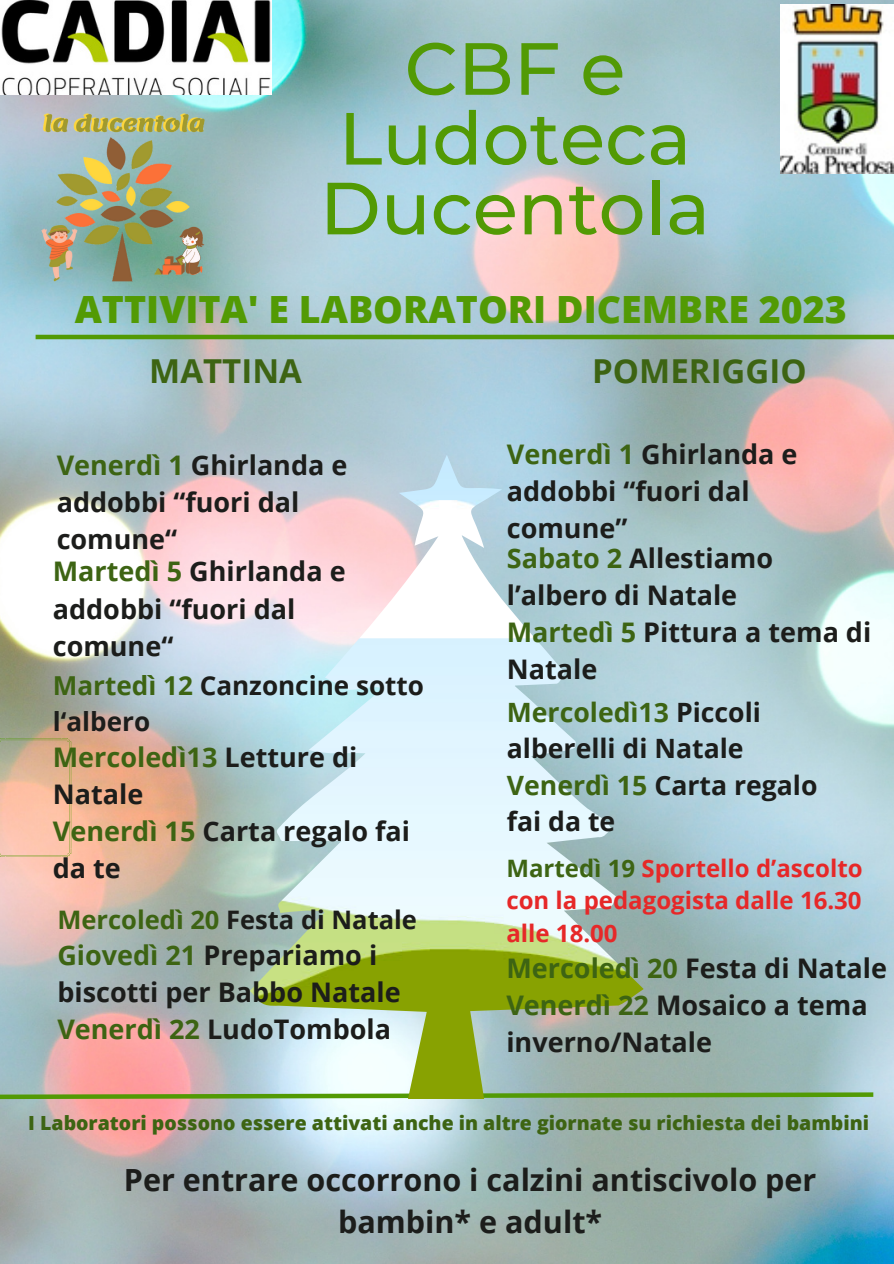
<style>
.page{position:relative;width:894px;height:1264px;background:#fff}
.page>*{position:absolute;margin:0;border:0;box-sizing:border-box;transform-origin:0 0}
.t1{font:500 73.65px/69.8px "Montserrat";color:#529a04;text-align:center}
.t2{font:800 37.5px "Open Sans";color:#529a04}
.t3{font:700 33px "Open Sans";color:#3d6413}
.t4{font:700 30.6px/41.7px "Open Sans";color:#1c1d1b;text-align:center}
.t5{font:700 27px/37.2px "Open Sans";color:#1c1d1b}
.t6{font:700 26.55px/36.6px "Open Sans";color:#1c1d1b}
.t7{font:700 26.1px/36px "Open Sans";color:#1c1d1b}
.t8{font:700 25.5px "Open Sans";color:#1c1d1b}
.t9{font:700 24px/32.7px "Open Sans";color:#e62828;text-align:justify}
.t10{font:800 19.5px "Open Sans";color:#3d6413}
.s1{color:#3d6413}
</style>
<div class="page">
<img style="left:0;top:0;width:893px;height:1263px">
<img style="left:779px;top:5px;width:114px;height:168px">
<img style="left:0;top:0;width:271px;height:94px">
<img style="left:36px;top:107px;width:174px;height:174px">
<hr style="left:36px;top:335px;width:857px;height:4px;background:#529a04">
<svg style="left:0;top:738px;width:71px;height:119px;background:#eaba9d"></svg>
<svg style="left:0;top:1090px;width:877px;height:11px;background:#99af7b"></svg>
<img style="left:250px;top:455px;width:393px;height:643px">
<p class="t1" style="left:338px;top:33px;width:354px">CBF e<br>Ludoteca</p>
<p class="t1" style="left:320px;top:173px;width:391px">Ducentola</p>
<p class="t2" style="left:75px;top:283px;width:773px">ATTIVITA' E LABORATORI DICEMBRE 2023</p>
<p class="t3" style="left:149px;top:348px;width:154px">MATTINA</p>
<p class="t3" style="left:592px;top:348px;width:216px">POMERIGGIO</p>
<p class="t5" style="left:57px;top:446px;width:292px"><span class="s1">Venerdì 1</span> Ghirlanda e addobbi “fuori dal comune“</p>
<p class="t5" style="left:53px;top:552px;width:294px"><span class="s1">Martedì 5</span> Ghirlanda e addobbi “fuori dal comune“</p>
<p class="t7" style="left:53px;top:666px;width:372px"><span class="s1">Martedì 12</span> Canzoncine sotto l‘albero</p>
<p class="t5" style="left:53px;top:737px;width:306px"><span class="s1">Mercoledì13</span> Letture di<br>Natale</p>
<p class="t5" style="left:53px;top:812px;width:358px"><span class="s1">Venerdì 15</span> Carta regalo fai da te</p>
<p class="t8" style="left:57px;top:901px;width:361px"><span class="s1">Mercoledì 20</span> Festa di Natale</p>
<p class="t5" style="left:57px;top:935px;width:344px"><span class="s1">Giovedì 21</span> Prepariamo i biscotti per Babbo Natale</p>
<p class="t5" style="left:57px;top:1009px;width:335px"><span class="s1">Venerdì 22</span> LudoTombola</p>
<p class="t5" style="left:506px;top:435px;width:292px"><span class="s1">Venerdì 1</span> Ghirlanda e addobbi “fuori dal comune”</p>
<p class="t5" style="left:506px;top:538px;width:268px"><span class="s1">Sabato 2</span> Allestiamo l’albero di Natale</p>
<p class="t5" style="left:506px;top:613px;width:366px"><span class="s1">Martedì 5</span> Pittura a tema di<br>Natale</p>
<p class="t6" style="left:506px;top:693px;width:255px"><span class="s1">Mercoledì13</span> Piccoli alberelli di Natale</p>
<p class="t6" style="left:506px;top:766px;width:312px"><span class="s1">Venerdì 15</span> Carta regalo fai da te</p>
<p class="t9" style="left:506px;top:851px;width:358px"><span class="s1">Martedì 19</span> Sportello d’ascolto con la pedagogista dalle 16.30 alle 18.00</p>
<p class="t5" style="left:506px;top:948px;width:382px"><span class="s1">Mercoledì 20</span> Festa di Natale</p>
<p class="t5" style="left:506px;top:986px;width:362px"><span class="s1">Venerdì 22</span> Mosaico a tema inverno/Natale</p>
<p class="t10" style="left:28px;top:1108px;width:842px">I Laboratori possono essere attivati anche in altre giornate su richiesta dei bambini</p>
<p class="t4" style="left:124px;top:1158px;width:694px">Per entrare occorrono i calzini antiscivolo per bambin* e adult*</p>
</div>
